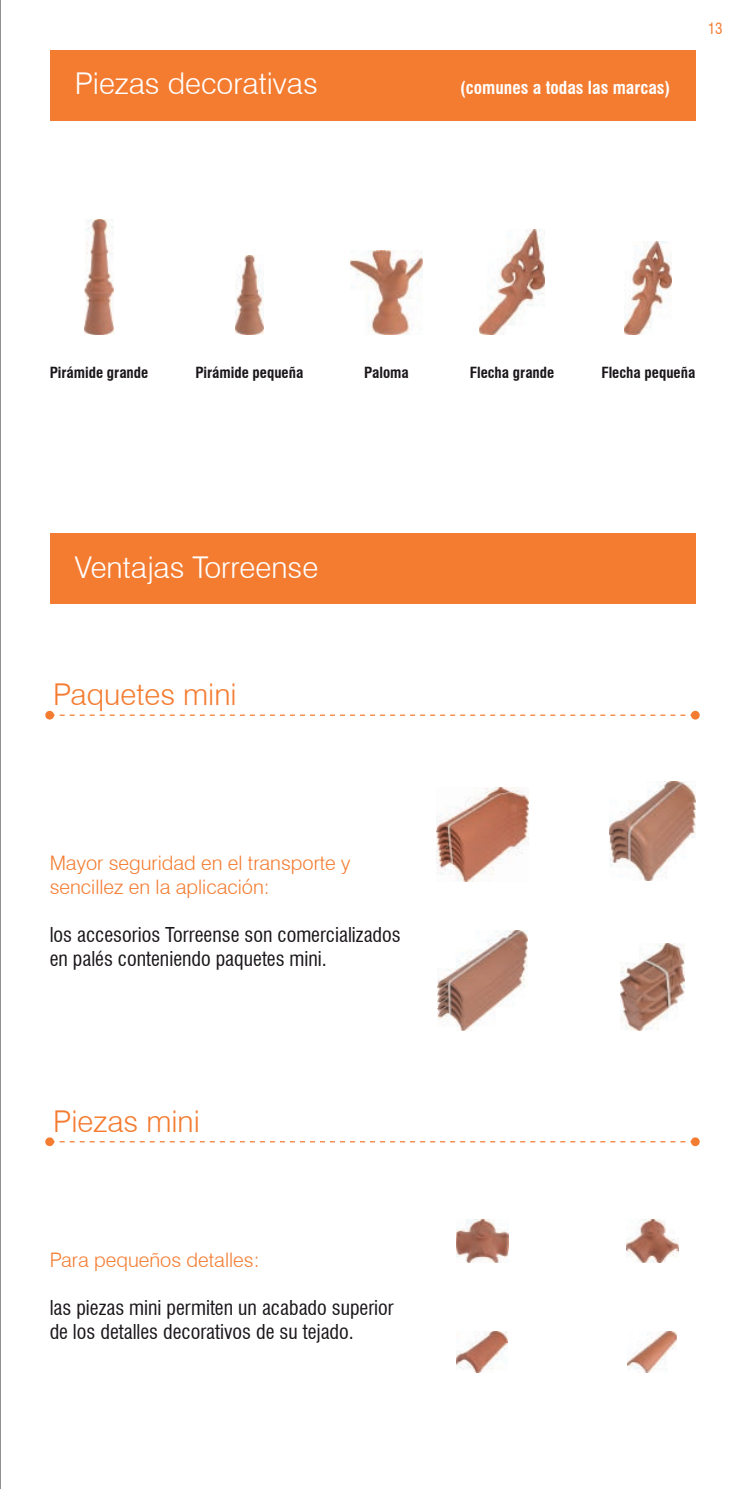
<style>
.page{position:relative;width:745px;height:1489px;background:#fff}
.page>*{position:absolute;margin:0;border:0;box-sizing:border-box;transform-origin:0 0}
.t1{font:300 30px "Swiss 721 BT";color:#fff}
.t2{font:300 30px "Swiss 721 BT";color:#f47c31}
.t3{font:condensed 20px/24px "Swiss 721 BT";color:#1a161a}
.t4{font:300 20px/24px "Swiss 721 BT";color:#f47c31}
.t5{font:700 condensed 17.5px "Swiss 721 BT";color:#fff}
.t6{font:700 condensed 15px "Swiss 721 BT";color:#1a161a}
.t7{font:condensed 15px "Swiss 721 BT";color:#f47c31}
</style>
<div class="page">
<hr style="left:0;top:0;width:1px;height:1488px;background:#231f20">
<img style="left:84px;top:219px;width:29px;height:115px">
<img style="left:235px;top:256px;width:28px;height:78px">
<img style="left:350px;top:251px;width:72px;height:83px">
<img style="left:479px;top:229px;width:65px;height:105px">
<img style="left:624px;top:242px;width:47px;height:92px">
<div style="left:50px;top:50px;width:644px;height:70px;background:#f47c31"></div>
<div style="left:50px;top:533px;width:644px;height:71px;background:#f47c31"></div>
<img style="left:437px;top:930px;width:90px;height:100px">
<img style="left:436px;top:787px;width:92px;height:94px">
<img style="left:609px;top:781px;width:85px;height:99px">
<img style="left:620px;top:943px;width:63px;height:87px">
<svg style="left:54px;top:714px;width:632px;height:1px"></svg>
<div style="left:45px;top:710px;width:9px;height:9px;background:#f47c31;border-radius:50%"></div>
<svg style="left:690px;top:710px;width:9px;height:9px"></svg>
<svg style="left:54px;top:1141px;width:632px;height:1px"></svg>
<div style="left:45px;top:1137px;width:9px;height:9px;background:#f47c31;border-radius:50%"></div>
<div style="left:690px;top:1137px;width:9px;height:9px;background:#f47c31;border-radius:50%"></div>
<img style="left:456px;top:1219px;width:51px;height:43px">
<img style="left:626px;top:1219px;width:51px;height:43px">
<img style="left:456px;top:1331px;width:51px;height:41px">
<img style="left:627px;top:1331px;width:49px;height:41px">
<h1 class="t1" style="left:75px;top:65px;width:244px">Piezas decorativas</h1>
<p class="t5" style="left:460px;top:77px;width:211px">(comunes a todas las marcas)</p>
<p class="t7" style="left:707px;top:19px;width:16px">13</p>
<p class="t6" style="left:50px;top:364px;width:100px">Pirámide grande</p>
<p class="t6" style="left:195px;top:364px;width:109px">Pirámide pequeña</p>
<p class="t6" style="left:364px;top:364px;width:46px">Paloma</p>
<p class="t6" style="left:469px;top:364px;width:86px">Flecha grande</p>
<p class="t6" style="left:601px;top:364px;width:95px">Flecha pequeña</p>
<h1 class="t1" style="left:75px;top:549px;width:245px">Ventajas Torreense</h1>
<h1 class="t2" style="left:53px;top:676px;width:185px">Paquetes mini</h1>
<p class="t4" style="left:50px;top:850px;width:302px">Mayor seguridad en el transporte y sencillez en la aplicación:</p>
<p class="t3" style="left:50px;top:922px;width:352px">los accesorios Torreense son comercializados en palés conteniendo paquetes mini.</p>
<h1 class="t2" style="left:53px;top:1102px;width:148px">Piezas mini</h1>
<p class="t4" style="left:50px;top:1247px;width:211px">Para pequeños detalles:</p>
<p class="t3" style="left:50px;top:1295px;width:345px">las piezas mini permiten un acabado superior de los detalles decorativos de su tejado.</p>
</div>
